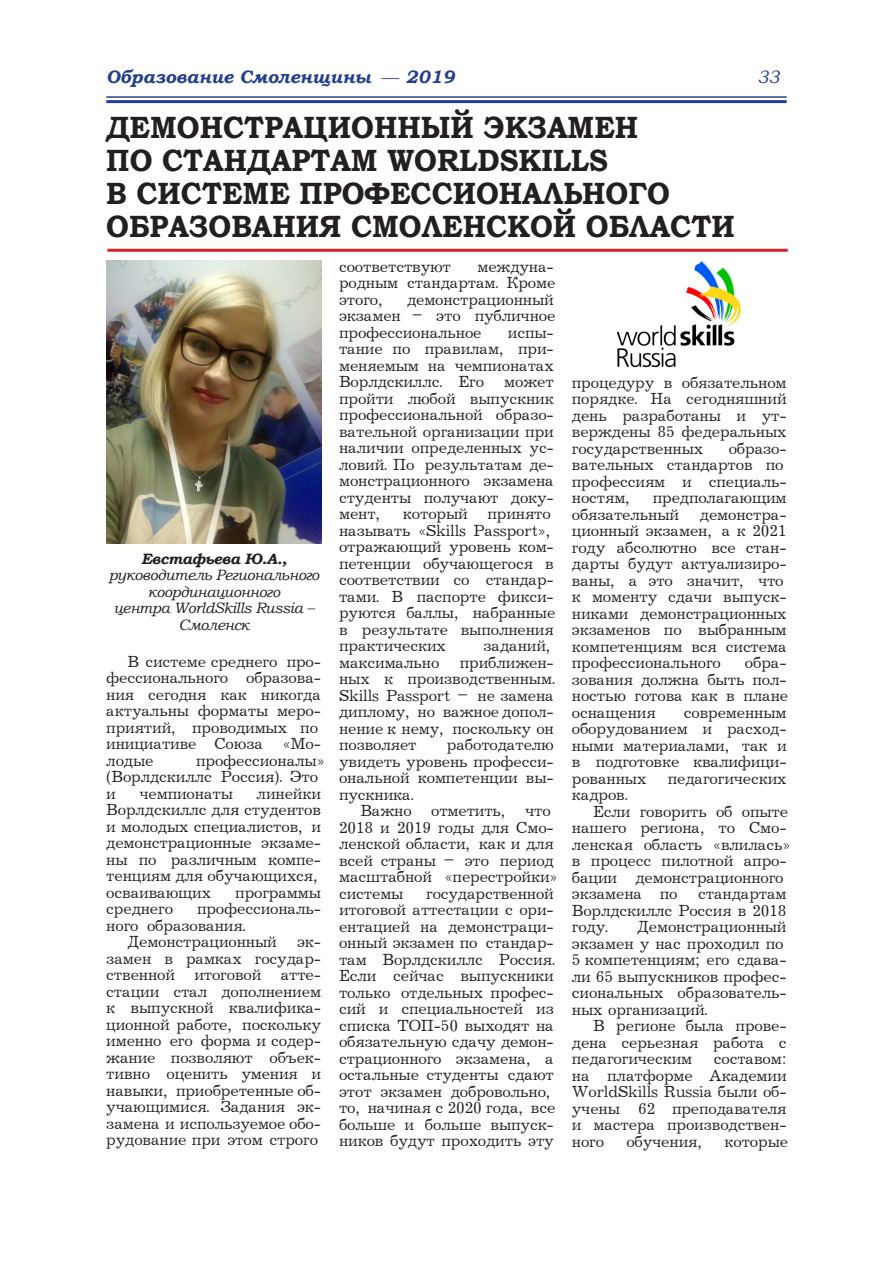
<style>
.page{position:relative;width:893px;height:1263px;background:#fff}
.page>*{position:absolute;margin:0;border:0;box-sizing:border-box;transform-origin:0 0}
.t1{font:700 30.75px/33px "Bookman Old Style";color:#231f20;scale:.93 1}
.t2{font:italic 700 18px "Bookman Old Style";color:#253f8e}
.t3{font:italic 18px "Bookman Old Style";color:#253f8e}
.t4{font:16.5px/16.5px "Journal";letter-spacing:-.01em;color:#231f20}
.t5{font:italic 15px/16.5px "Bookman Old Style";letter-spacing:-.025em;color:#231f20;text-align:center}
.t6{font:italic 700 15px "Bookman Old Style";letter-spacing:-.025em;color:#231f20}
.s1{font-family:"Times New Roman";font-weight:400;font-style:normal}
</style>
<div class="page">
<hr style="left:106px;top:96px;width:681px;height:2px;background:#253f8e">
<hr style="left:106px;top:100px;width:681px;height:3px;background:#253f8e">
<img style="left:106px;top:260px;width:215px;height:283px">
<hr style="left:107px;top:249px;width:681px;height:3px;background:#d1232a">
<img style="left:616px;top:260px;width:126px;height:108px">
<p class="t2" style="left:106px;top:64px;width:350px">Образование Смоленщины <span class="s1">—</span> 2019</p>
<p class="t3" style="left:757px;top:65px;width:24px">33</p>
<p class="t1" style="left:106px;top:110px;width:677px">ДЕМОНСТРАЦИОННЫЙ ЭКЗАМЕН<br>ПО СТАНДАРТАМ WORLDSKILLS<br>В СИСТЕМЕ ПРОФЕССИОНАЛЬНОГО<br>ОБРАЗОВАНИЯ СМОЛЕНСКОЙ ОБЛАСТИ</p>
<p class="t6" style="left:141px;top:547px;width:147px">Евстафьева Ю.А.,</p>
<p class="t5" style="left:109px;top:566px;width:212px">руководитель Регионального координационного</p>
<p class="t5" style="left:114px;top:599px;width:202px">центра WorldSkills Russia –<br>Смоленск</p>
<p class="t4" style="left:106px;top:654px;width:216px;text-indent:21px">В системе среднего про&shy;фессионального образова&shy;ния сегодня как никогда актуальны форматы меро&shy;приятий, проводимых по инициативе Союза «Мо&shy;лодые</p>
<p class="t4" style="left:106px;top:753px;width:220px;text-indent:90px">профессионалы» (Ворлдскиллс Россия). Это и</p>
<p class="t4" style="left:106px;top:786px;width:216px;text-indent:150px">линейки<br>Ворлдскиллс для студентов и молодых специалистов, и демонстрационные экзаме&shy;ны по различным компе&shy;тенциям для обучающихся, осваивающих</p>
<p class="t4" style="left:140px;top:786px;width:95px">чемпионаты</p>
<p class="t4" style="left:235px;top:885px;width:87px">программы</p>
<p class="t4" style="left:106px;top:901px;width:216px;text-indent:91px">профессиональ&shy;ного образования.</p>
<p class="t4" style="left:106px;top:934px;width:216px;text-align:justify;text-indent:21px">Демонстрационный эк&shy;замен в рамках государ&shy;ственной итоговой атте&shy;стации стал дополнением к выпускной квалифика&shy;ционной работе, поскольку именно его форма и содер&shy;жание позволяют объек&shy;тивно оценить умения и навыки, приобретенные об&shy;учающимися. Задания эк&shy;замена и используемое обо&shy;рудование при этом строго</p>
<p class="t4" style="left:106px;top:901px;width:68px">среднего</p>
<p class="t4" style="left:339px;top:259px;width:218px;text-align:justify;text-indent:138px">междуна&shy;родным стандартам. Кроме этого,</p>
<p class="t4" style="left:339px;top:259px;width:113px">соответствуют</p>
<p class="t4" style="left:339px;top:292px;width:218px;text-align:justify;text-indent:68px">демонстрационный экзамен – это публичное профессиональное</p>
<p class="t4" style="left:339px;top:325px;width:216px;text-align:justify;text-indent:169px">испы&shy;тание по правилам, при&shy;меняемым на чемпионатах Ворлдскиллс. Его может пройти любой выпускник профессиональной образо&shy;вательной организации при наличии определенных ус&shy;ловий. По результатам де&shy;монстрационного экзамена студенты получают доку&shy;мент,</p>
<p class="t4" style="left:339px;top:506px;width:218px;text-indent:64px">который принято называть «Skills Passport», отражающий уровень ком&shy;петенции обучающегося в соответствии со стандар&shy;тами. В паспорте фикси&shy;руются баллы, набранные в результате выполнения практических</p>
<p class="t4" style="left:339px;top:638px;width:217px;text-indent:144px">заданий, максимально приближен&shy;ных к производственным.<br>Skills Passport – не замена диплому, но важное допол&shy;нение к нему, поскольку он позволяет</p>
<p class="t4" style="left:339px;top:737px;width:216px;text-align:justify;text-indent:108px">работодателю увидеть уровень професси&shy;ональной компетенции вы&shy;пускника.</p>
<p class="t4" style="left:339px;top:803px;width:220px;text-indent:21px">Важно отметить, что<br>2018 и 2019 годы для Смо&shy;ленской области, как и для всей страны – это период масштабной «перестройки» системы</p>
<p class="t4" style="left:339px;top:886px;width:218px;text-indent:87px">государственной итоговой аттестации с ори&shy;ентацией на демонстраци&shy;онный экзамен по стандар&shy;там Ворлдскиллс Россия.<br>Если сейчас выпускники только отдельных профес&shy;сий и специальностей из списка ТОП-50 выходят на обязательную сдачу демон&shy;страционного экзамена, а остальные студенты сдают этот экзамен добровольно, то, начиная с 2020 года, все больше и больше выпуск&shy;ников будут проходить эту</p>
<p class="t4" style="left:572px;top:374px;width:216px;text-align:justify">процедуру в обязательном порядке. На сегодняшний день разработаны и ут&shy;верждены 85 федеральных государственных</p>
<p class="t4" style="left:572px;top:440px;width:216px;text-indent:157px">образо&shy;вательных стандартов по профессиям и специаль&shy;ностям,</p>
<p class="t4" style="left:572px;top:490px;width:216px;text-indent:81px">предполагающим обязательный</p>
<p class="t4" style="left:572px;top:506px;width:216px;text-indent:128px">демонстра&shy;ционный экзамен, а к 2021 году абсолютно все стан&shy;дарты будут актуализиро&shy;ваны, а это значит, что к моменту сдачи выпуск&shy;никами демонстрационных экзаменов по выбранным компетенциям вся система профессионального</p>
<p class="t4" style="left:572px;top:655px;width:218px;text-align:justify;text-indent:173px">обра&shy;зования должна быть пол&shy;ностью готова как в плане оснащения</p>
<p class="t4" style="left:572px;top:704px;width:216px;text-align:justify;text-indent:112px">современным оборудованием и расход&shy;ными материалами, так и в подготовке квалифици&shy;рованных</p>
<p class="t4" style="left:668px;top:770px;width:120px">педагогических</p>
<p class="t4" style="left:572px;top:787px;width:57px">кадров.</p>
<p class="t4" style="left:572px;top:803px;width:220px;text-indent:21px">Если говорить об опыте нашего региона, то Смо&shy;ленская область «влилась» в процесс пилотной апро&shy;бации демонстрационного экзамена по стандартам<br>Ворлдскиллс Россия в 2018 году.</p>
<p class="t4" style="left:572px;top:919px;width:216px;text-indent:65px">Демонстрационный экзамен у нас проходил по<br>5 компетенциям; его сдава&shy;ли 65 выпускников профес&shy;сиональных образователь&shy;ных организаций.</p>
<p class="t4" style="left:572px;top:1018px;width:216px;text-align:justify;text-indent:21px">В регионе была прове&shy;дена серьезная работа с педагогическим</p>
<p class="t4" style="left:572px;top:1051px;width:216px;text-align:justify;text-indent:142px">составом: на платформе Академии WorldSkills Russia были об&shy;учены 62 преподавателя и мастера производствен&shy;ного</p>
<p class="t4" style="left:626px;top:1133px;width:77px">обучения,</p>
<p class="t4" style="left:724px;top:1133px;width:65px">которые</p>
</div>
